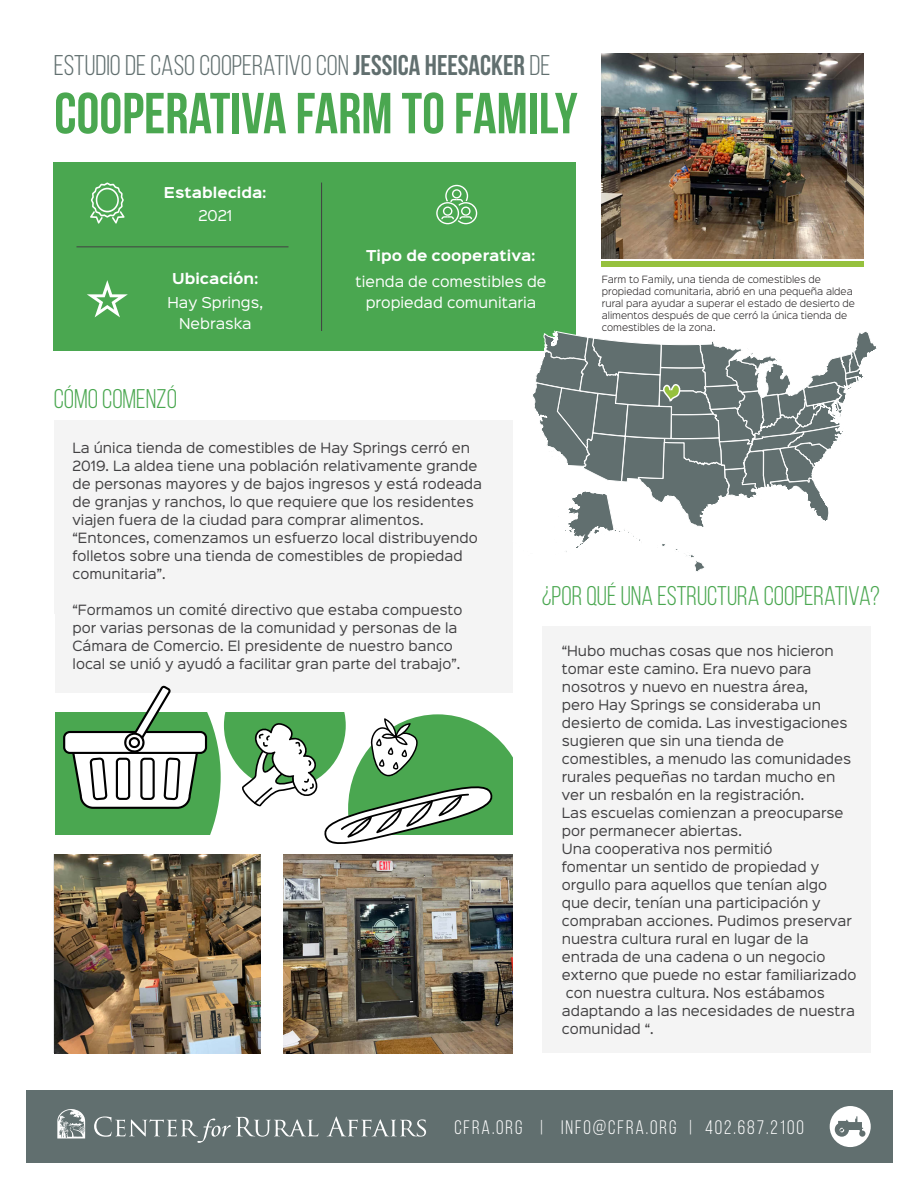
<style>
.page{position:relative;width:918px;height:1188px;background:#fff}
.page>*{position:absolute;margin:0;border:0;box-sizing:border-box;transform-origin:0 0}
.t1{font:700 57.75px "Bebas Neue";color:#4aa750}
.t2{font:28.5px "Bebas Neue";color:#616f6f}
.t3{font:27px "Bebas Neue";color:#4aa750}
.Section_Heading{font:19.5px "Bebas Neue";letter-spacing:.1em;color:#fff}
.t4{font:13.5px/21px "Sinkin Sans 400";color:#fff;text-align:center}
.t5{font:700 13.5px "Sinkin Sans 700";color:#fff}
.t6{font:12.75px/18px "Sinkin Sans 400";color:#414042}
.t7{font:300 9px/12px "Sinkin Sans 300";color:#231f20}
.s1{font-weight:700}
</style>
<div class="page">
<div style="left:348px;top:714px;width:179px;height:189px;background:#4aa750;border-radius:50%"></div>
<div style="left:224px;top:662px;width:122px;height:127px;background:#4aa750;border-radius:50%"></div>
<svg style="left:55px;top:712px;width:166px;height:123px;background:#58ae5e"></svg>
<div style="left:54px;top:162px;width:522px;height:189px;background:#4aa750"></div>
<div style="left:26px;top:1090px;width:866px;height:73px;background:#616f6f"></div>
<svg style="left:94px;top:1117px;width:224px;height:26px"></svg>
<svg style="left:327px;top:1117px;width:99px;height:20px"></svg>
<svg style="left:57px;top:1109px;width:28px;height:30px"></svg>
<div style="left:830px;top:1106px;width:41px;height:41px;background:#fff;border-radius:50%"></div>
<svg style="left:835px;top:1116px;width:30px;height:21px"></svg>
<svg style="left:90px;top:183px;width:35px;height:41px"></svg>
<hr style="left:321px;top:183px;width:1px;height:148px;background:#414042">
<img style="left:602px;top:53px;width:262px;height:205px">
<hr style="left:76px;top:246px;width:213px;height:1px;background:#414042">
<div style="left:54px;top:420px;width:459px;height:274px;background:#f4f4f4"></div>
<div style="left:602px;top:261px;width:262px;height:6px;background:#96c13d"></div>
<svg style="left:533px;top:330px;width:344px;height:242px"></svg>
<svg style="left:87px;top:280px;width:41px;height:37px"></svg>
<svg style="left:436px;top:185px;width:41px;height:39px"></svg>
<img style="left:54px;top:854px;width:207px;height:199px">
<div style="left:542px;top:626px;width:329px;height:427px;background:#f4f4f4"></div>
<img style="left:284px;top:853px;width:229px;height:200px">
<div style="left:513px;top:562px;width:29px;height:347px;background:#fff"></div>
<div style="left:6px;top:835px;width:513px;height:18px;background:#fff"></div>
<div style="left:0;top:693px;width:513px;height:18px;background:#fff"></div>
<svg style="left:63px;top:686px;width:144px;height:123px"></svg>
<svg style="left:370px;top:718px;width:48px;height:59px"></svg>
<svg style="left:241px;top:723px;width:77px;height:84px"></svg>
<svg style="left:324px;top:783px;width:169px;height:61px"></svg>
<p class="t2" style="left:54px;top:50px;width:498px">ESTUDIO DE CASO COOPERATIVO CON<span class="s1">JESSICA HEESACKER</span> DE</p>
<p class="t1" style="left:54px;top:82px;width:525px">COOPERATIVA FARM TO FAMILY</p>
<p class="t5" style="left:164px;top:185px;width:104px">Establecida:</p>
<p class="t4" style="left:198px;top:204px;width:35px">2021</p>
<p class="t5" style="left:366px;top:249px;width:171px">Tipo de cooperativa:</p>
<p class="t5" style="left:172px;top:271px;width:88px">Ubicación:</p>
<p class="t4" style="left:356px;top:270px;width:192px">tienda de comestibles de propiedad comunitaria</p>
<p class="t4" style="left:168px;top:291px;width:97px">Hay Springs,</p>
<p class="t4" style="left:179px;top:312px;width:74px">Nebraska</p>
<p class="t3" style="left:54px;top:384px;width:125px">CÓMO COMENZÓ</p>
<p class="t7" style="left:602px;top:272px;width:255px">Farm to Family, una tienda de comestibles de propiedad comunitaria, abrió en una pequeña aldea rural para ayudar a superar el estado de desierto de alimentos después de que cerró la única tienda de comestibles de la zona.</p>
<p class="t6" style="left:73px;top:438px;width:406px">La única tienda de comestibles de Hay Springs cerró en<br>2019. La aldea tiene una población relativamente grande</p>
<p class="t6" style="left:73px;top:474px;width:411px">de personas mayores y de bajos ingresos y está rodeada</p>
<p class="t6" style="left:73px;top:492px;width:403px">de granjas y ranchos, lo que requiere que los residentes viajen fuera de la ciudad para comprar alimentos.</p>
<p class="t6" style="left:73px;top:528px;width:407px">“Entonces, comenzamos un esfuerzo local distribuyendo folletos sobre una tienda de comestibles de propiedad</p>
<p class="t6" style="left:73px;top:564px;width:95px">comunitaria”.</p>
<p class="t6" style="left:73px;top:600px;width:391px">“Formamos un comité directivo que estaba compuesto</p>
<p class="t6" style="left:73px;top:618px;width:386px">por varias personas de la comunidad y personas de la<br>Cámara de Comercio. El presidente de nuestro banco</p>
<p class="t6" style="left:73px;top:654px;width:389px">local se unió y ayudó a facilitar gran parte del trabajo”.</p>
<p class="t3" style="left:542px;top:581px;width:340px">¿POR QUÉ UNA ESTRUCTURA COOPERATIVA?</p>
<p class="t6" style="left:562px;top:641px;width:291px">“Hubo muchas cosas que nos hicieron tomar este camino. Era nuevo para nosotros y nuevo en nuestra área,<br>pero Hay Springs se consideraba un desierto de comida. Las investigaciones sugieren que sin una tienda de comestibles, a menudo las comunidades rurales pequeñas no tardan mucho en ver un resbalón en la registración.</p>
<p class="t6" style="left:562px;top:803px;width:283px">Las escuelas comienzan a preocuparse por permanecer abiertas.</p>
<p class="t6" style="left:562px;top:839px;width:212px">Una cooperativa nos permitió</p>
<p class="t6" style="left:562px;top:857px;width:259px">fomentar un sentido de propiedad y</p>
<p class="t6" style="left:562px;top:875px;width:267px">orgullo para aquellos que tenían algo</p>
<p class="t6" style="left:562px;top:893px;width:260px">que decir, tenían una participación y</p>
<p class="t6" style="left:562px;top:911px;width:291px">compraban acciones. Pudimos preservar</p>
<p class="t6" style="left:562px;top:929px;width:248px">nuestra cultura rural en lugar de la</p>
<p class="t6" style="left:562px;top:947px;width:265px">entrada de una cadena o un negocio</p>
<p class="t6" style="left:562px;top:965px;width:296px">externo que puede no estar familiarizado</p>
<p class="t6" style="left:566px;top:983px;width:261px">con nuestra cultura. Nos estábamos</p>
<p class="t6" style="left:562px;top:1001px;width:295px">adaptando a las necesidades de nuestra</p>
<p class="t6" style="left:562px;top:1019px;width:93px">comunidad “.</p>
<p class="Section_Heading" style="left:454px;top:1117px;width:351px">CFRA.ORG | INFO@CFRA.ORG | 402.687.2100</p>
</div>
